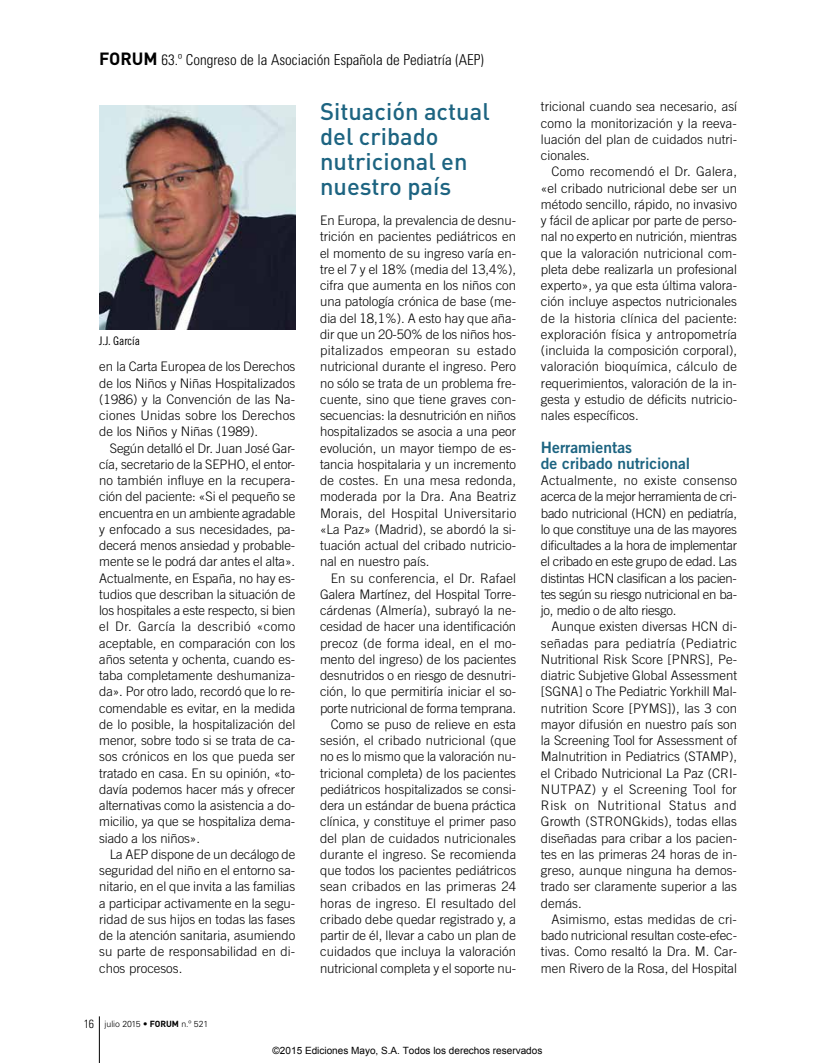
<style>
.page{position:relative;width:815px;height:1063px;background:#fff}
.page>*{position:absolute;margin:0;border:0;box-sizing:border-box;transform-origin:0 0}
.t1{font:500 23.75px/25px "DIN Pro";color:#1d6481}
.t2{font:15.62px/16.2px "Trade Gothic LT Std Bd 2";color:#1d6481}
.t3{font:300 condensed 15px "Univers LT Std";color:#000}
.t4{font:300 13.12px/16.2px "Trade Gothic LT Std";color:#000;text-align:justify}
.t5{font:11.88px "Trade Gothic LT Std Cn 18";letter-spacing:-.005em;color:#000}
.t6{font:300 condensed 11.88px "Univers LT Std";color:#000}
.t7{font:10px "Arial";color:#000}
.t8{font:300 8.75px "Univers LT Std";color:#000}
.s1{font-family:"DIN Pro";font-weight:700;font-stretch:normal;font-size:17.5px}
.s2{font-family:"DIN Pro";font-weight:700}
</style>
<div class="page">
<hr style="left:99px;top:1016px;width:1px;height:47px;background:#000">
<img style="left:99px;top:105px;width:196px;height:224px">
<p class="t3" style="left:99px;top:51px;width:386px"><span class="s1">FORUM</span> 63.º Congreso de la Asociación Española de Pediatría (AEP)</p>
<p class="t5" style="left:99px;top:334px;width:42px">J.J. García</p>
<p class="t4" style="left:99px;top:358px;width:198px">en la Carta Europea de los Derechos de los Niños y Niñas Hospitalizados (1986) y la Convención de las Na&shy;ciones Unidas sobre los Derechos de los Niños y Niñas (1989).</p>
<p class="t4" style="left:99px;top:440px;width:198px;text-indent:11px">Según detalló el Dr. Juan José Gar&shy;cía, secretario de la SEPHO, el entor&shy;no también influye en la recupera&shy;ción del paciente: «Si el pequeño se encuentra en un ambiente agradable y enfocado a sus necesidades, pa&shy;decerá menos ansiedad y probable&shy;mente se le podrá dar antes el alta».<br>Actualmente, en España, no hay es&shy;tudios que describan la situación de los hospitales a este respecto, si bien el Dr. García la describió «como aceptable, en comparación con los años setenta y ochenta, cuando es&shy;taba completamente deshumaniza&shy;da». Por otro lado, recordó que lo re&shy;comendable es evitar, en la medida de lo posible, la hospitalización del menor, sobre todo si se trata de ca&shy;sos crónicos en los que pueda ser tratado en casa. En su opinión, «to&shy;davía podemos hacer más y ofrecer alternativas como la asistencia a do&shy;micilio, ya que se hospitaliza dema&shy;siado a los niños».</p>
<p class="t4" style="left:99px;top:846px;width:198px;text-indent:11px">La AEP dispone de un decálogo de seguridad del niño en el entorno sa&shy;nitario, en el que invita a las familias a participar activamente en la segu&shy;ridad de sus hijos en todas las fases de la atención sanitaria, asumiendo su parte de responsabilidad en di&shy;chos procesos.</p>
<p class="t6" style="left:84px;top:1016px;width:12px">16</p>
<p class="t8" style="left:105px;top:1018px;width:105px">julio 2015 • <span class="s2">FORUM</span> n.º 521</p>
<h1 class="t1" style="left:320px;top:98px;width:171px">Situación actual del cribado nutricional en nuestro país</h1>
<p class="t4" style="left:320px;top:212px;width:198px">En Europa, la prevalencia de desnu&shy;trición en pacientes pediátricos en el momento de su ingreso varía en&shy;tre el 7 y el 18% (media del 13,4%), cifra que aumenta en los niños con una patología crónica de base (me&shy;dia del 18,1%). A esto hay que aña&shy;dir que un 20-50% de los niños hos&shy;pitalizados empeoran su estado nutricional durante el ingreso. Pero no sólo se trata de un problema fre&shy;cuente, sino que tiene graves con&shy;secuencias: la desnutrición en niños hospitalizados se asocia a una peor evolución, un mayor tiempo de es&shy;tancia hospitalaria y un incremento de costes. En una mesa redonda, moderada por la Dra. Ana Beatriz Morais, del Hospital Universitario «La Paz» (Madrid), se abordó la si&shy;tuación actual del cribado nutricio&shy;nal en nuestro país.</p>
<p class="t4" style="left:320px;top:570px;width:198px;text-align:right">En su conferencia, el Dr. Rafael Galera Martínez, del Hospital Torre&shy;cárdenas (Almería), subrayó la ne&shy;cesidad de hacer una identificación precoz (de forma ideal, en el mo&shy;mento del ingreso) de los pacientes desnutridos o en riesgo de desnutri&shy;ción, lo que permitiría iniciar el so&shy;porte nutricional de forma temprana.<br>Como se puso de relieve en esta sesión, el cribado nutricional (que no es lo mismo que la valoración nu&shy;tricional completa) de los pacientes pediátricos hospitalizados se consi&shy;dera un estándar de buena práctica clínica, y constituye el primer paso del plan de cuidados nutricionales durante el ingreso. Se recomienda que todos los pacientes pediátricos sean cribados en las primeras 24 horas de ingreso. El resultado del cribado debe quedar registrado y, a partir de él, llevar a cabo un plan de cuidados que incluya la valoración nutricional completa y el soporte nu-</p>
<p class="t4" style="left:541px;top:98px;width:198px">tricional cuando sea necesario, así como la monitorización y la reeva&shy;luación del plan de cuidados nutri&shy;cionales.</p>
<p class="t4" style="left:541px;top:163px;width:198px;text-indent:11px">Como recomendó el Dr. Galera, «el cribado nutricional debe ser un método sencillo, rápido, no invasivo y fácil de aplicar por parte de perso&shy;nal no experto en nutrición, mientras que la valoración nutricional com&shy;pleta debe realizarla un profesional experto», ya que esta última valora&shy;ción incluye aspectos nutricionales de la historia clínica del paciente: exploración física y antropometría (incluida la composición corporal), valoración bioquímica, cálculo de requerimientos, valoración de la in&shy;gesta y estudio de déficits nutricio&shy;nales específicos.</p>
<p class="t2" style="left:541px;top:439px;width:151px">Herramientas<br>de cribado nutricional</p>
<p class="t4" style="left:541px;top:472px;width:198px">Actualmente, no existe consenso acerca de la mejor herramienta de cri&shy;bado nutricional (HCN) en pediatría, lo que constituye una de las mayores dificultades a la hora de implementar el cribado en este grupo de edad. Las distintas HCN clasifican a los pacien&shy;tes según su riesgo nutricional en ba&shy;jo, medio o de alto riesgo.</p>
<p class="t4" style="left:541px;top:618px;width:198px;text-indent:11px">Aunque existen diversas HCN di&shy;señadas para pediatría (Pediatric Nutritional Risk Score [PNRS], Pe&shy;diatric Subjetive Global Assessment [SGNA] o The Pediatric Yorkhill Mal&shy;nutrition Score [PYMS]), las 3 con mayor difusión en nuestro país son la Screening Tool for Assessment of Malnutrition in Pediatrics (STAMP), el Cribado Nutricional La Paz (CRI-NUTPAZ) y el Screening Tool for Risk on Nutritional Status and Growth (STRONGkids), todas ellas diseñadas para cribar a los pacien&shy;tes en las primeras 24 horas de in&shy;greso, aunque ninguna ha demos&shy;trado ser claramente superior a las demás.</p>
<p class="t4" style="left:541px;top:911px;width:198px;text-indent:11px">Asimismo, estas medidas de cri&shy;bado nutricional resultan coste-efec&shy;tivas. Como resaltó la Dra. M. Car&shy;men Rivero de la Rosa, del Hospital</p>
<p class="t7" style="left:273px;top:1044px;width:271px">©2015 Ediciones Mayo, S.A. Todos los derechos reservados</p>
</div>
